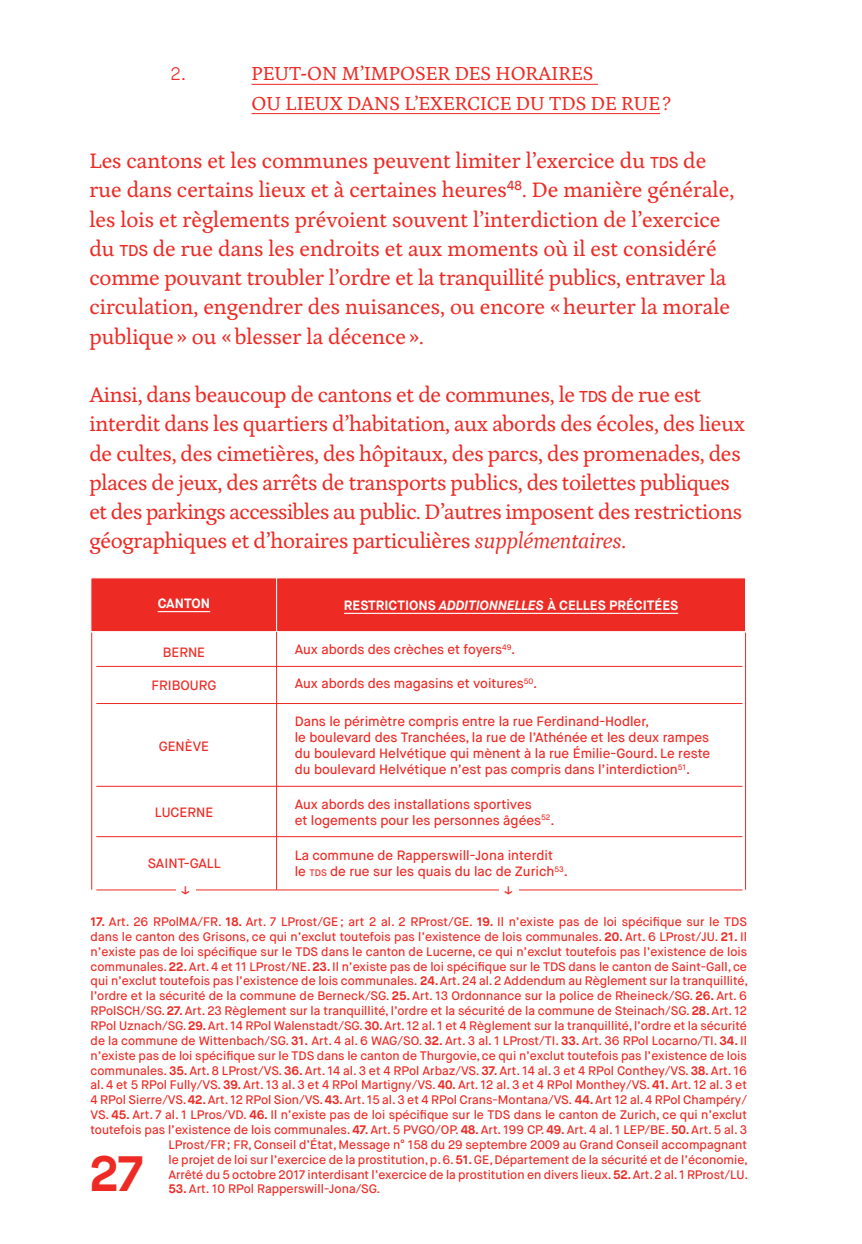
<style>
.page{position:relative;width:862px;height:1244px;background:#fff}
.page>*{position:absolute;margin:0;border:0;box-sizing:border-box;transform-origin:0 0}
.t1{font:700 49.5px "Maison Neue";color:#ee2a24}
.t2{font:22.5px/29.2px "Petrona";letter-spacing:-.01em;color:#ee2a24}
.t3{font:20.25px/29.2px "Petrona";color:#ee2a24}
.t4{font:300 18px "Maison Neue";color:#ee2a24}
.t5{font:500 13.5px/16.2px "Maison Neue";color:#ee2a24}
.t6{font:700 13.5px "Maison Neue";color:#fff}
.t7{font:500 12.38px/14.8px "Maison Neue";color:#ee2a24;text-align:right}
.s1{font-family:"Maison Neue";font-weight:500;font-size:15.75px}
.s2{font-style:italic}
.s3{font-size:9.45px}
.s4{font-weight:700}
</style>
<div class="page">
<hr style="left:251px;top:84px;width:346px;height:1px;background:#ee2a24">
<hr style="left:251px;top:113px;width:408px;height:1px;background:#ee2a24">
<div style="left:91px;top:578px;width:186px;height:54px;background:#ee2a24;border:1px solid #fff"></div>
<div style="left:276px;top:578px;width:469px;height:54px;background:#ee2a24;border:1px solid #fff"></div>
<hr style="left:158px;top:611px;width:52px;height:1px;background:#fff">
<hr style="left:344px;top:613px;width:333px;height:1px;background:#fff">
<hr style="left:91px;top:632px;width:1px;height:258px;background:#ee2a24">
<hr style="left:96px;top:666px;width:646px;height:1px;background:#ee2a24">
<hr style="left:96px;top:703px;width:646px;height:1px;background:#ee2a24">
<hr style="left:96px;top:889px;width:646px;height:1px;background:#ee2a24">
<hr style="left:96px;top:786px;width:646px;height:1px;background:#ee2a24">
<hr style="left:96px;top:836px;width:646px;height:1px;background:#ee2a24">
<hr style="left:276px;top:632px;width:1px;height:258px;background:#ee2a24">
<hr style="left:744px;top:632px;width:1px;height:258px;background:#ee2a24">
<div style="left:498px;top:884px;width:20px;height:14px;background:#fff"></div>
<div style="left:176px;top:884px;width:19px;height:14px;background:#fff"></div>
<h3 class="t4" style="left:170px;top:63px;width:17px">2.</h3>
<h3 class="t3" style="left:251px;top:60px;width:421px">PEUT-ON M’IMPOSER DES HORAIRES<br>OU LIEUX DANS L’EXERCICE DU TDS DE RUE?</h3>
<p class="t2" style="left:89px;top:147px;width:646px">Les cantons et les communes peuvent limiter l’exercice du <span class="s1">TDS</span> de rue dans certains lieux et à certaines heures<sup>48</sup>. De manière générale, les lois et règlements prévoient souvent l’interdiction de l’exercice du <span class="s1">TDS</span> de rue dans les endroits et aux moments où il est considéré comme pouvant troubler l’ordre et la tranquillité publics, entraver la circulation, engendrer des nuisances, ou encore «heurter la morale publique » ou «blesser la décence ».</p>
<p class="t2" style="left:89px;top:381px;width:656px">Ainsi, dans beaucoup de cantons et de communes, le <span class="s1">TDS</span> de rue est interdit dans les quartiers d’habitation, aux abords des écoles, des lieux de cultes, des cimetières, des hôpitaux, des parcs, des promenades, des places de jeux, des arrêts de transports publics, des toilettes publiques et des parkings accessibles au public. D’autres imposent des restrictions géographiques et d’horaires particulières <span class="s2">supplémentaires</span>.</p>
<p class="t6" style="left:158px;top:595px;width:54px">CANTON</p>
<p class="t5" style="left:163px;top:644px;width:44px">BERNE</p>
<p class="t5" style="left:151px;top:677px;width:66px">FRIBOURG</p>
<p class="t5" style="left:159px;top:738px;width:52px">GENÈVE</p>
<p class="t5" style="left:155px;top:804px;width:60px">LUCERNE</p>
<p class="t5" style="left:148px;top:855px;width:74px">SAINT-GALL</p>
<p class="t6" style="left:344px;top:597px;width:335px">RESTRICTIONS <span class="s2">ADDITIONNELLES</span> À CELLES PRÉCITÉES</p>
<p class="t5" style="left:294px;top:641px;width:222px">Aux abords des crèches et foyers<sup>49</sup>.</p>
<p class="t5" style="left:294px;top:676px;width:244px">Aux abords des magasins et voitures<sup>50</sup>.</p>
<p class="t5" style="left:294px;top:713px;width:416px">Dans le périmètre compris entre la rue Ferdinand-Hodler,<br>le boulevard des Tranchées, la rue de l’Athénée et les deux rampes du boulevard Helvétique qui mènent à la rue Émilie-Gourd. Le reste du boulevard Helvétique n’est pas compris dans l’interdiction<sup>51</sup>.</p>
<p class="t5" style="left:294px;top:796px;width:261px">Aux abords des installations sportives<br>et logements pour les personnes âgées<sup>52</sup>.</p>
<p class="t5" style="left:294px;top:847px;width:274px">La commune de Rapperswill-Jona interdit<br>le <span class="s3">TDS</span> de rue sur les quais du lac de Zurich<sup>53</sup>.</p>
<p class="t5" style="left:181px;top:882px;width:10px">↓</p>
<p class="t5" style="left:504px;top:882px;width:10px">↓</p>
<p class="t7" style="left:90px;top:914px;width:658px"><span class="s4">17.</span> Art. 26 RPolMA/FR. <span class="s4">18.</span> Art. 7 LProst/GE; art 2 al. 2 RProst/GE. <span class="s4">19.</span> Il n’existe pas de loi spécifique sur le TDS dans le canton des Grisons, ce qui n’exclut toutefois pas l’existence de lois communales. <span class="s4">20.</span> Art. 6 LProst/JU. <span class="s4">21.</span> Il n’existe pas de loi spécifique sur le TDS dans le canton de Lucerne, ce qui n’exclut toutefois pas l’existence de lois communales. <span class="s4">22.</span> Art. 4 et 11 LProst/NE. <span class="s4">23.</span> Il n’existe pas de loi spécifique sur le TDS dans le canton de Saint-Gall, ce qui n’exclut toutefois pas l’existence de lois communales. <span class="s4">24.</span> Art. 24 al. 2 Addendum au Règlement sur la tranquillité, l’ordre et la sécurité de la commune de Berneck/SG. <span class="s4">25.</span> Art. 13 Ordonnance sur la police de Rheineck/SG. <span class="s4">26.</span> Art. 6<br>RPolSCH/SG. <span class="s4">27.</span> Art. 23 Règlement sur la tranquillité, l’ordre et la sécurité de la commune de Steinach/SG. <span class="s4">28.</span> Art. 12<br>RPol Uznach/SG. <span class="s4">29.</span> Art. 14 RPol Walenstadt/SG. <span class="s4">30.</span> Art. 12 al. 1 et 4 Règlement sur la tranquillité, l’ordre et la sécurité de la commune de Wittenbach/SG. <span class="s4">31.</span> Art. 4 al. 6 WAG/SO. <span class="s4">32.</span> Art. 3 al. 1 LProst/TI. <span class="s4">33.</span> Art. 36 RPol Locarno/TI. <span class="s4">34.</span> Il n’existe pas de loi spécifique sur le TDS dans le canton de Thurgovie, ce qui n’exclut toutefois pas l’existence de lois communales. <span class="s4">35.</span> Art. 8 LProst/VS. <span class="s4">36.</span> Art. 14 al. 3 et 4 RPol Arbaz/VS. <span class="s4">37.</span> Art. 14 al. 3 et 4 RPol Conthey/VS. <span class="s4">38.</span> Art. 16 al. 4 et 5 RPol Fully/VS. <span class="s4">39.</span> Art. 13 al. 3 et 4 RPol Martigny/VS. <span class="s4">40.</span> Art. 12 al. 3 et 4 RPol Monthey/VS. <span class="s4">41.</span> Art. 12 al. 3 et 4 RPol Sierre/VS. <span class="s4">42.</span> Art. 12 RPol Sion/VS. <span class="s4">43.</span> Art. 15 al. 3 et 4 RPol Crans-Montana/VS. <span class="s4">44.</span> Art 12 al. 4 RPol Champéry/ VS. <span class="s4">45.</span> Art. 7 al. 1 LPros/VD. <span class="s4">46.</span> Il n’existe pas de loi spécifique sur le TDS dans le canton de Zurich, ce qui n’exclut toutefois pas l’existence de lois communales. <span class="s4">47.</span> Art. 5 PVGO/OP. <span class="s4">48.</span> Art. 199 CP. <span class="s4">49.</span> Art. 4 al. 1 LEP/BE. <span class="s4">50.</span> Art. 5 al. 3<br>LProst/FR; FR, Conseil d’État, Message n° 158 du 29 septembre 2009 au Grand Conseil accompagnant<br>le projet de loi sur l’exercice de la prostitution, p. 6. <span class="s4">51.</span> GE, Département de la sécurité et de l’économie,<br>Arrêté du 5 octobre 2017 interdisant l’exercice de la prostitution en divers lieux. <span class="s4">52.</span> Art. 2 al. 1 RProst/LU.</p>
<p class="t7" style="left:168px;top:1182px;width:213px"><span class="s4">53.</span> Art. 10 RPol Rapperswill-Jona/SG.</p>
<h1 class="t1" style="left:89px;top:1142px;width:55px">27</h1>
</div>
